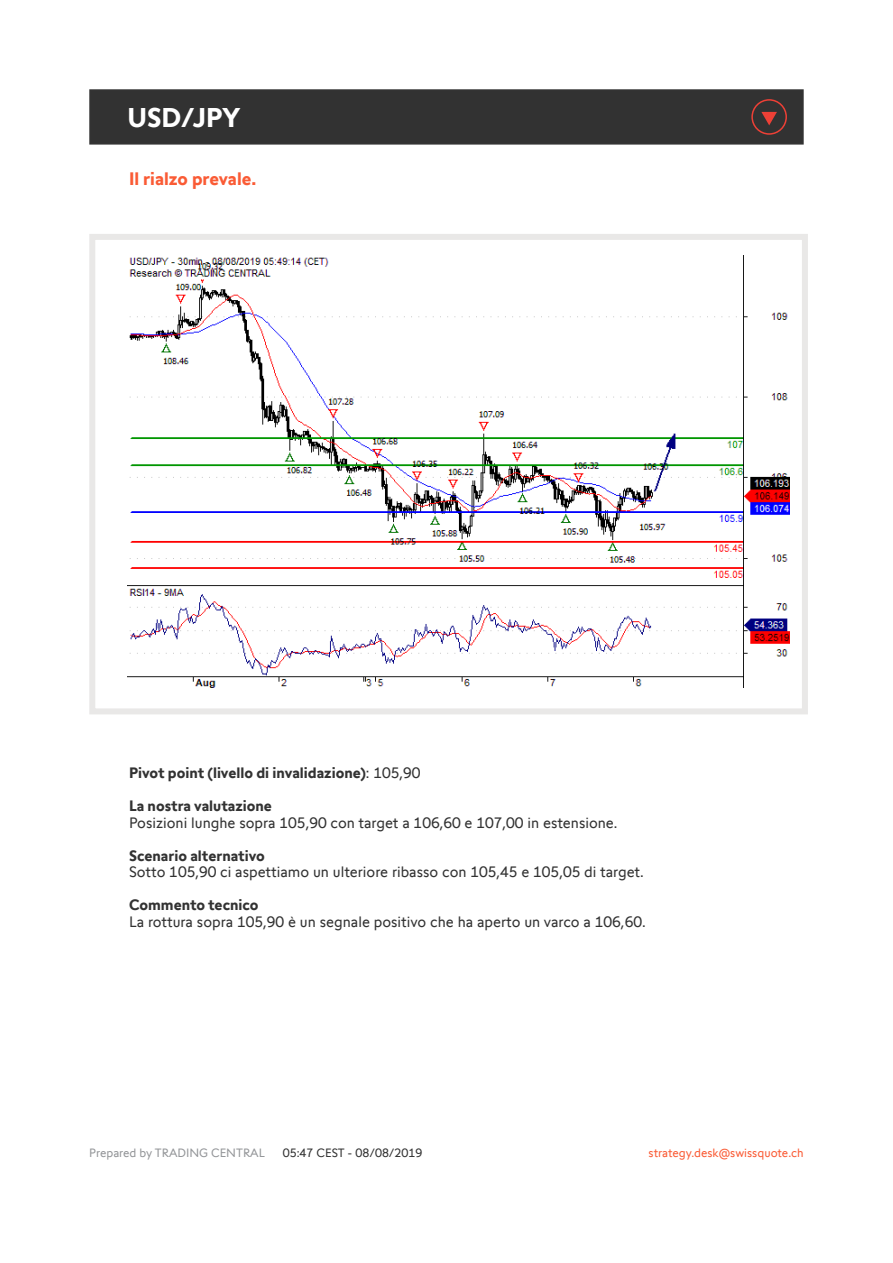
<style>
.page{position:relative;width:893px;height:1263px;background:#fff}
.page>*{position:absolute;margin:0;border:0;box-sizing:border-box;transform-origin:0 0}
.t1{font:700 27px "Swissquote CT";color:#fff}
.t2{font:700 18px "Swissquote CT";color:#fa5b35}
.t3{font:15px "Swissquote CT";color:#323232}
.t4{font:700 15px "Swissquote CT";color:#323232}
.t5{font:12px "Swissquote CT";color:#fa5b35}
.t6{font:12px "Swissquote CT";color:#939598}
.t7{font:12px "Swissquote CT";color:#323232}
.s1{font-weight:400}
</style>
<div class="page">
<div style="left:89px;top:234px;width:719px;height:480px;border:6px solid #e9e8e7"></div>
<div style="left:89px;top:89px;width:715px;height:56px;background:#323232;border:2px solid #323232"></div>
<img style="left:128px;top:255px;width:661px;height:432px">
<svg style="left:751px;top:99px;width:36px;height:36px"></svg>
<h1 class="t1" style="left:128px;top:101px;width:114px">USD/JPY</h1>
<p class="t2" style="left:129px;top:168px;width:129px">Il rialzo prevale.</p>
<p class="t4" style="left:129px;top:764px;width:293px">Pivot point (livello di invalidazione)<span class="s1">: 105,90</span></p>
<p class="t4" style="left:129px;top:797px;width:144px">La nostra valutazione</p>
<p class="t3" style="left:129px;top:814px;width:490px">Posizioni lunghe sopra 105,90 con target a 106,60 e 107,00 in estensione.</p>
<p class="t4" style="left:129px;top:846px;width:137px">Scenario alternativo</p>
<p class="t3" style="left:129px;top:863px;width:516px">Sotto 105,90 ci aspettiamo un ulteriore ribasso con 105,45 e 105,05 di target.</p>
<p class="t4" style="left:129px;top:896px;width:131px">Commento tecnico</p>
<p class="t3" style="left:129px;top:913px;width:518px">La rottura sopra 105,90 è un segnale positivo che ha aperto un varco a 106,60.</p>
<p class="t6" style="left:89px;top:1145px;width:177px">Prepared by TRADING CENTRAL</p>
<p class="t7" style="left:283px;top:1145px;width:141px">05:47 CEST - 08/08/2019</p>
<p class="t5" style="left:649px;top:1145px;width:157px">strategy.desk@swissquote.ch</p>
</div>
